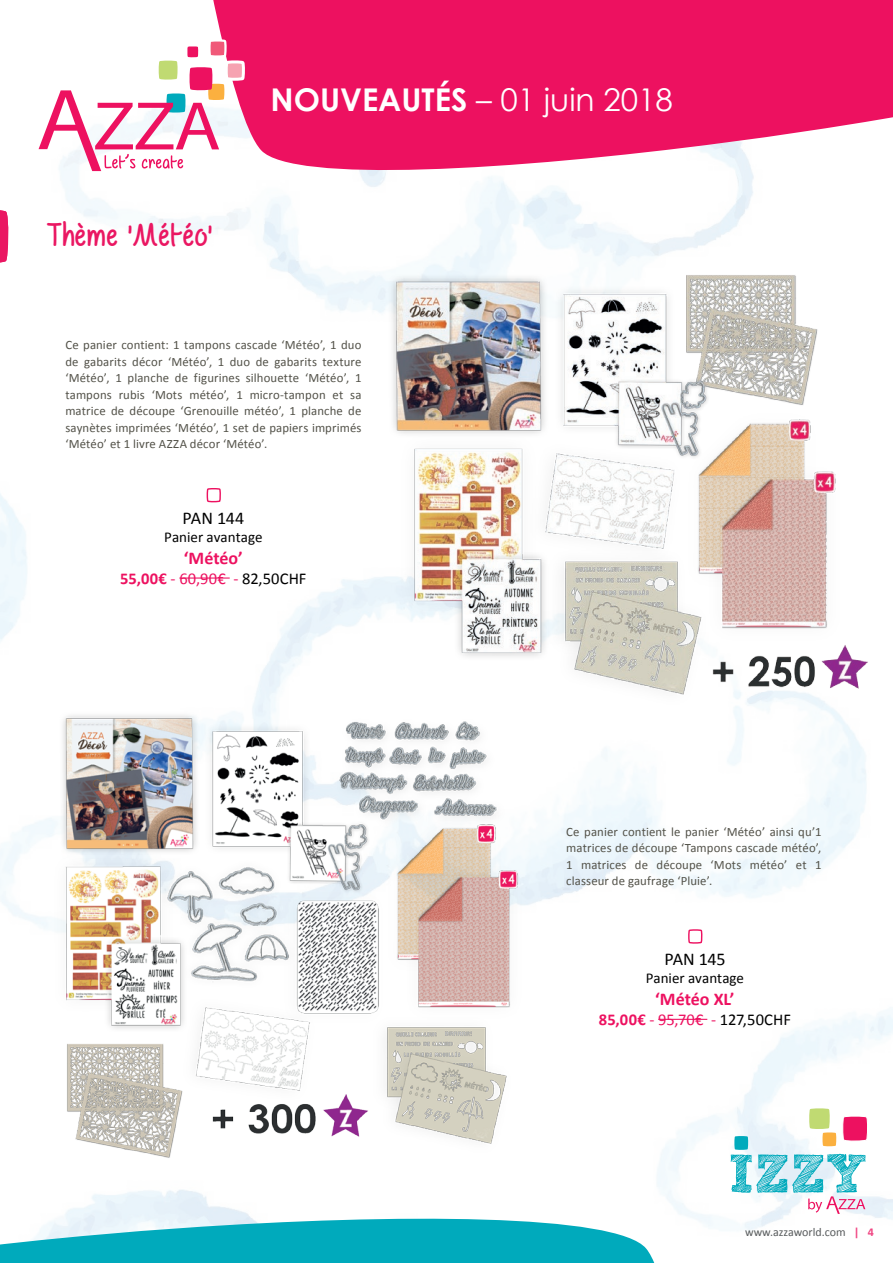
<style>
.page{position:relative;width:893px;height:1263px;background:#fff}
.page>*{position:absolute;margin:0;border:0;box-sizing:border-box;transform-origin:0 0}
.t1{font:33px "Mf Air Balloon";color:#ea1762}
.t2{font:31.35px "Century Gothic";color:#fff}
.t3{font:700 18px "Calibri";color:#ed1160}
.t4{font:18px "Calibri";letter-spacing:-.02em;color:#000001}
.t5{font:16.5px "Calibri";letter-spacing:-.005em;color:#000001}
.t6{font:16.5px "Calibri";letter-spacing:.005em;color:#ed1160}
.t7{font:15px "Calibri";color:#000001}
.t8{font:12.75px/16.5px "Calibri";letter-spacing:.01em;color:#535249;text-align:justify}
.t9{font:12px "Calibri";color:#292d2f}
.s1{font-weight:700}
.s2{color:#000001}
.s3{font-weight:700;color:#ed1160}
.s4{color:#ed1160}
</style>
<div class="page">
<svg style="left:0;top:210px;width:9px;height:53px"></svg>
<svg style="left:731px;top:1108px;width:139px;height:106px"></svg>
<svg style="left:104px;top:0;width:789px;height:216px;fill:#ed1160"></svg>
<svg style="left:39px;top:37px;width:209px;height:134px"></svg>
<svg style="left:0;top:1179px;width:751px;height:84px"></svg>
<svg style="left:206px;top:488px;width:15px;height:15px"></svg>
<hr style="left:179px;top:577px;width:51px;height:2px;background:#ed1160">
<svg style="left:688px;top:929px;width:15px;height:15px"></svg>
<hr style="left:658px;top:1019px;width:49px;height:1px;background:#ed1160">
<img style="left:42px;top:693px;width:488px;height:496px">
<img style="left:385px;top:245px;width:483px;height:495px">
<h1 class="t1" style="left:47px;top:216px;width:167px">Thème 'Météo'</h1>
<h2 class="t2" style="left:270px;top:80px;width:404px"><span class="s1">NOUVEAUTÉS</span> – 01 juin 2018</h2>
<p class="t8" style="left:65px;top:337px;width:298px">Ce panier contient: 1 tampons cascade ‘Météo’, 1 duo de gabarits décor ‘Météo’, 1 duo de gabarits texture ‘Météo’, 1 planche de figurines silhouette ‘Météo’, 1 tampons rubis ‘Mots météo’, 1 micro-tampon et sa matrice de découpe ‘Grenouille météo’, 1 planche de saynètes imprimées ‘Météo’, 1 set de papiers imprimés ‘Météo’ et 1 livre AZZA décor ‘Météo’.</p>
<h3 class="t4" style="left:183px;top:507px;width:63px">PAN 144</h3>
<p class="t7" style="left:164px;top:528px;width:100px">Panier avantage</p>
<h3 class="t3" style="left:184px;top:546px;width:60px">‘Météo’</h3>
<p class="t6" style="left:120px;top:568px;width:188px"><span class="s1">55,00€</span> - 60,90€ - <span class="s2">82,50CHF</span></p>
<p class="t8" style="left:566px;top:823px;width:257px">Ce panier contient le panier ‘Météo’ ainsi qu’1 matrices de découpe ‘Tampons cascade météo’, 1 matrices de découpe ‘Mots météo’ et 1 classeur de gaufrage ‘Pluie’.</p>
<h3 class="t4" style="left:664px;top:948px;width:63px">PAN 145</h3>
<p class="t7" style="left:646px;top:969px;width:100px">Panier avantage</p>
<h3 class="t3" style="left:655px;top:987px;width:81px">‘Météo XL’</h3>
<p class="t5" style="left:599px;top:1009px;width:193px"><span class="s3">85,00€</span> <span class="s4">- 95,70€ -</span> 127,50CHF</p>
<p class="t9" style="left:745px;top:1224px;width:130px">www.azzaworld.com <span class="s3">| 4</span></p>
</div>
